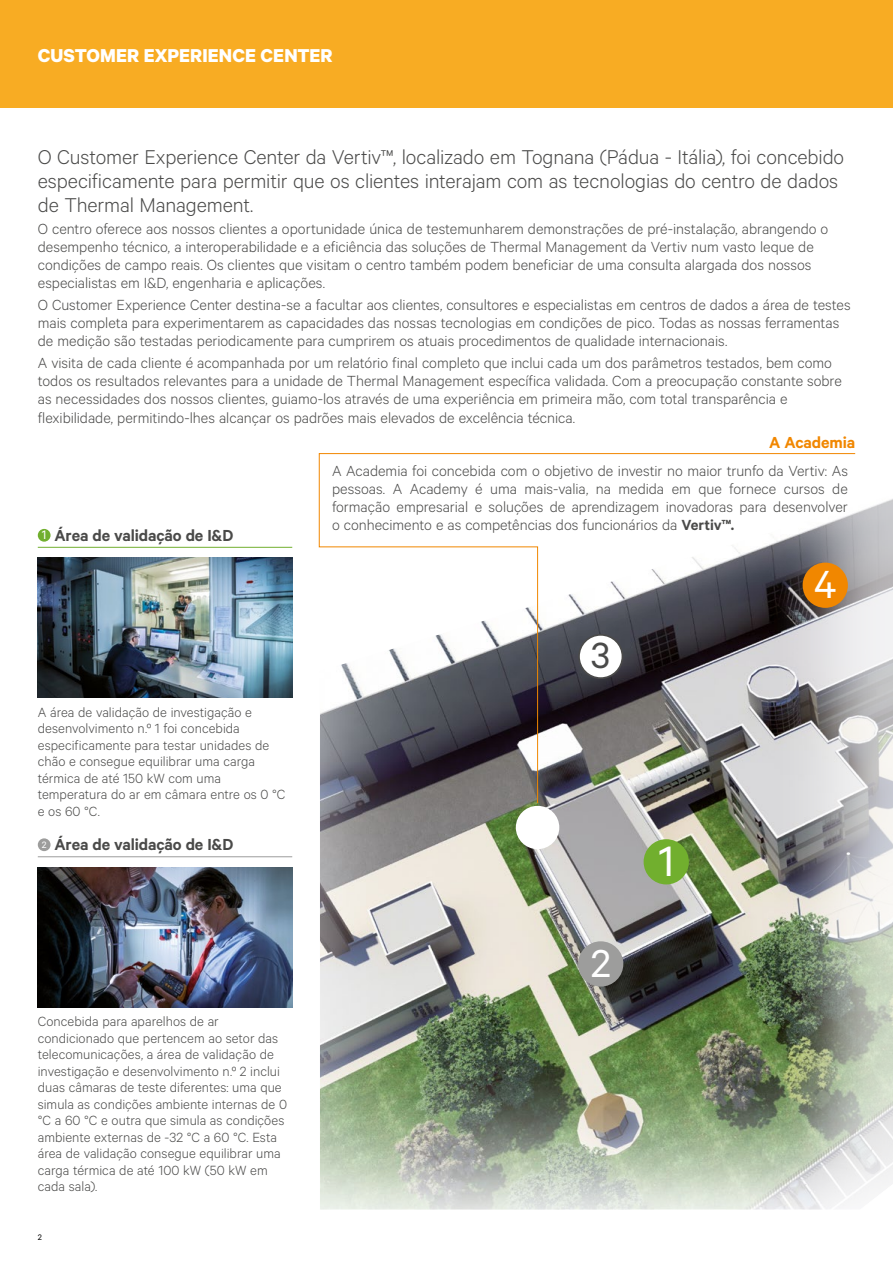
<style>
.page{position:relative;width:893px;height:1263px;background:#fff}
.page>*{position:absolute;margin:0;border:0;box-sizing:border-box;transform-origin:0 0}
.t1{font:47.85px "Calibre";color:#fff}
.t2{font:44.1px "Calibre";color:#fff}
.t3{font:43.8px "Calibre";color:#fff}
.t4{font:40.95px "Calibre";color:#4a4a49}
.t5{font:300 22.5px/24px "Calibre";letter-spacing:-.005em;color:#4a4a49}
.t6{font:700 21px "Calibre";letter-spacing:.005em;color:#fff}
.t7{font:600 18px "Calibre";letter-spacing:-.005em;color:#4a4a49}
.t8{font:600 18px "Calibre";letter-spacing:-.005em;color:#f18700}
.t9{font:300 16.5px/18px "Calibre";color:#4a4a49}
.t10{font:300 15px/16.5px "Calibre";color:#4a4a49}
.t11{font:9px "Calibre";color:#000}
.s1{font-weight:400;font-size:13.8px;color:#fff}
.s2{font-weight:400;font-size:10.35px;color:#fff}
.s3{font-weight:600}
</style>
<div class="page">
<div style="left:0;top:0;width:893px;height:108px;background:#f8ac23"></div>
<div style="left:307px;top:346px;width:586px;height:908px;background:#fff;opacity:.7"></div>
<div style="left:578px;top:941px;width:45px;height:45px;background:#9d9d9c;border-radius:50%"></div>
<div style="left:644px;top:839px;width:45px;height:45px;background:#71af2e;border-radius:50%"></div>
<div style="left:516px;top:806px;width:43px;height:43px;background:#fff;border-radius:50%"></div>
<hr style="left:38px;top:856px;width:254px;height:1px;background:#9d9d9c">
<svg style="left:318px;top:453px;width:538px;height:351px"></svg>
<div style="left:38px;top:838px;width:13px;height:13px;background:#9d9d9c;border-radius:50%"></div>
<img style="left:38px;top:867px;width:254px;height:140px">
<hr style="left:38px;top:547px;width:254px;height:1px;background:#71af2e">
<div style="left:38px;top:529px;width:13px;height:13px;background:#71af2e;border-radius:50%"></div>
<img style="left:38px;top:558px;width:254px;height:139px">
<p class="t6" style="left:38px;top:43px;width:296px">CUSTOMER EXPERIENCE CENTER</p>
<h3 class="t5" style="left:38px;top:144px;width:808px">O Customer Experience Center da Vertiv™, localizado em Tognana (Pádua - Itália), foi concebido especificamente para permitir que os clientes interajam com as tecnologias do centro de dados de Thermal Management.</h3>
<p class="t9" style="left:38px;top:219px;width:792px">O centro oferece aos nossos clientes a oportunidade única de testemunharem demonstrações de pré-instalação, abrangendo o desempenho técnico, a interoperabilidade e a eficiência das soluções de Thermal Management da Vertiv num vasto leque de condições de campo reais. Os clientes que visitam o centro também podem beneficiar de uma consulta alargada dos nossos especialistas em I&amp;D, engenharia e aplicações.</p>
<p class="t9" style="left:38px;top:295px;width:814px">O Customer Experience Center destina-se a facultar aos clientes, consultores e especialistas em centros de dados a área de testes mais completa para experimentarem as capacidades das nossas tecnologias em condições de pico. Todas as nossas ferramentas de medição são testadas periodicamente para cumprirem os atuais procedimentos de qualidade internacionais.</p>
<p class="t9" style="left:38px;top:354px;width:805px">A visita de cada cliente é acompanhada por um relatório final completo que inclui cada um dos parâmetros testados, bem como todos os resultados relevantes para a unidade de Thermal Management específica validada. Com a preocupação constante sobre as necessidades dos nossos clientes, guiamo-los através de uma experiência em primeira mão, com total transparência e flexibilidade, permitindo-lhes alcançar os padrões mais elevados de excelência técnica.</p>
<p class="t7" style="left:42px;top:525px;width:193px"><span class="s1">1</span> Área de validação de I&amp;D</p>
<p class="t10" style="left:38px;top:703px;width:249px">A área de validação de investigação e desenvolvimento n.º 1 foi concebida especificamente para testar unidades de chão e consegue equilibrar uma carga térmica de até 150 kW com uma temperatura do ar em câmara entre os 0 °C e os 60 °C.</p>
<p class="t7" style="left:42px;top:833px;width:193px"><span class="s2">2</span> Área de validação de I&amp;D</p>
<p class="t10" style="left:38px;top:1013px;width:251px">Concebida para aparelhos de ar condicionado que pertencem ao setor das telecomunicações, a área de validação de investigação e desenvolvimento n.º 2 inclui duas câmaras de teste diferentes: uma que simula as condições ambiente internas de 0 °C a 60 °C e outra que simula as condições ambiente externas de -32 °C a 60 °C. Esta área de validação consegue equilibrar uma carga térmica de até 100 kW (50 kW em cada sala).</p>
<p class="t11" style="left:38px;top:1232px;width:6px">2</p>
<p class="t8" style="left:769px;top:431px;width:87px">A Academia</p>
<p class="t9" style="left:332px;top:461px;width:517px;text-align:justify">A Academia foi concebida com o objetivo de investir no maior trunfo da Vertiv: As pessoas. A Academy é uma mais-valia, na medida em que fornece cursos de formação empresarial e soluções de aprendizagem inovadoras para desenvolver o conhecimento e as competências dos funcionários da <span class="s3">Vertiv™.</span></p>
<h3 class="t4" style="left:591px;top:632px;width:20px">3</h3>
<h3 class="t3" style="left:591px;top:937px;width:22px">2</h3>
<h1 class="t1" style="left:658px;top:833px;width:17px">1</h1>
<h2 class="t2" style="left:814px;top:558px;width:24px">4</h2>
</div>
